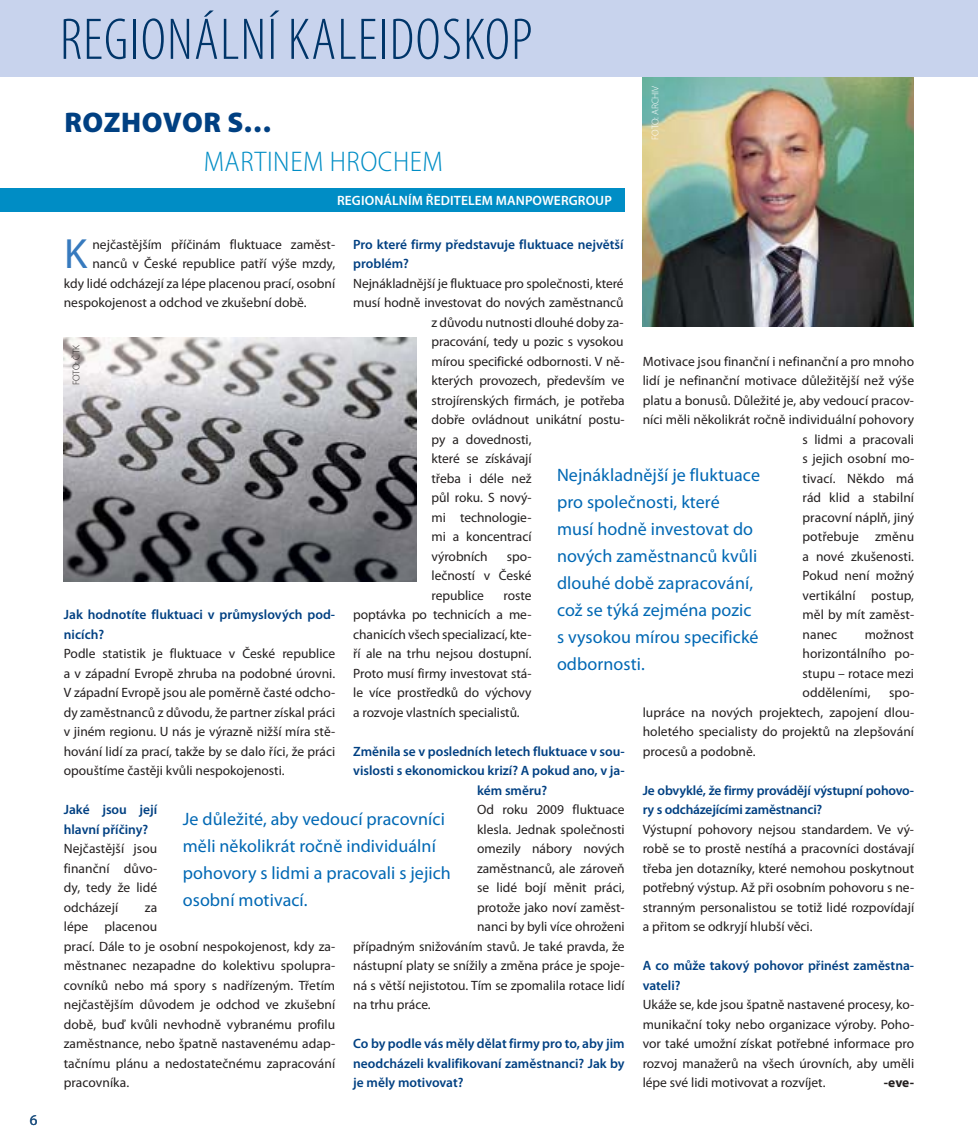
<style>
.page{position:relative;width:978px;height:1148px;background:#fff}
.page>*{position:absolute;margin:0;border:0;box-sizing:border-box;transform-origin:0 0}
.t1{font:300 condensed 59.25px "Myriad Pro";letter-spacing:.02em;color:#003569}
.t2{font:42.45px "Myriad Pro";color:#377abe}
.t3{font:300 semi-condensed 28.5px "Myriad Pro";letter-spacing:.02em;color:#008dc5}
.t4{font:900 28.5px "Myriad Pro";letter-spacing:.02em;color:#004082}
.t5{font:18px/27px "Myriad Pro";letter-spacing:.005em;color:#0068b4}
.t6{font:15px "Myriad Pro";color:#1c4f7f}
.t7{font:13.5px/19.5px "Myriad Pro";color:#231f1f;text-align:justify}
.t8{font:600 13.5px/19.5px "Myriad Pro";color:#004082}
.t9{font:600 13.5px "Myriad Pro";letter-spacing:.01em;color:#fff}
.t10{font:700 13.5px "Myriad Pro";color:#231f1f}
.t11{font:300 9.75px "Myriad Pro";color:#fff}
.t12{font:300 9.75px "Myriad Pro";color:#231f1f}
</style>
<div class="page">
<img style="left:643px;top:77px;width:271px;height:249px">
<div style="left:0;top:0;width:978px;height:77px;background:#c8d3ed"></div>
<div style="left:0;top:188px;width:625px;height:24px;background:#008dc5"></div>
<img style="left:64px;top:338px;width:353px;height:243px">
<p class="t6" style="left:30px;top:1113px;width:9px">6</p>
<h1 class="t1" style="left:60px;top:17px;width:474px">REGIONÁLNÍ KALEIDOSKOP</h1>
<h3 class="t4" style="left:65px;top:111px;width:209px">ROZHOVOR S…</h3>
<h3 class="t3" style="left:204px;top:150px;width:240px">MARTINEM HROCHEM</h3>
<p class="t9" style="left:337px;top:195px;width:276px">REGIONÁLNÍM ŘEDITELEM MANPOWERGROUP</p>
<p class="t11" style="left:652px;top:140px;width:56px;rotate:-90deg">FOTO: ARCHIV</p>
<p class="t8" style="left:353px;top:235px;width:272px">Pro které firmy představuje fluktuace největší problém?</p>
<p class="t7" style="left:353px;top:274px;width:272px">Nejnákladnější je fluktuace pro společnosti, které</p>
<p class="t7" style="left:353px;top:294px;width:272px">musí hodně investovat do nových zaměstnanců</p>
<p class="t7" style="left:432px;top:313px;width:194px">z důvodu nutnosti dlouhé doby za-</p>
<p class="t7" style="left:432px;top:333px;width:194px">pracování, tedy u pozic s vysokou</p>
<p class="t7" style="left:432px;top:352px;width:195px">mírou specifické odbornosti. V ně-</p>
<p class="t7" style="left:432px;top:372px;width:195px">kterých provozech, především ve</p>
<p class="t7" style="left:432px;top:391px;width:195px">strojírenských firmách, je potřeba</p>
<p class="t7" style="left:432px;top:411px;width:195px">dobře ovládnout unikátní postu-</p>
<p class="t7" style="left:432px;top:430px;width:101px">py a dovednosti,</p>
<p class="t7" style="left:432px;top:450px;width:101px">které se získávají</p>
<p class="t7" style="left:432px;top:469px;width:101px">třeba i déle než</p>
<p class="t7" style="left:432px;top:489px;width:101px">půl roku. S nový-</p>
<p class="t7" style="left:432px;top:508px;width:101px">mi technologie-</p>
<p class="t7" style="left:432px;top:528px;width:101px">mi a koncentrací</p>
<p class="t7" style="left:432px;top:547px;width:58px">výrobních</p>
<h2 class="t2" style="left:64px;top:238px;width:24px">K</h2>
<p class="t7" style="left:93px;top:235px;width:244px">nejčastějším příčinám fluktuace zaměst-</p>
<p class="t7" style="left:93px;top:255px;width:244px">nanců v České republice patří výše mzdy,</p>
<p class="t7" style="left:64px;top:274px;width:273px">kdy lidé odcházejí za lépe placenou prací, osobní</p>
<p class="t7" style="left:64px;top:294px;width:244px">nespokojenost a odchod ve zkušební době.</p>
<p class="t12" style="left:73px;top:385px;width:42px;rotate:-90deg">FOTO: ČTK</p>
<p class="t7" style="left:643px;top:352px;width:273px">Motivace jsou finanční i nefinanční a pro mnoho</p>
<p class="t7" style="left:643px;top:372px;width:273px">lidí je nefinanční motivace důležitější než výše</p>
<p class="t7" style="left:643px;top:391px;width:273px">platu a bonusů. Důležité je, aby vedoucí pracov-</p>
<p class="t7" style="left:643px;top:411px;width:273px">níci měli několikrát ročně individuální pohovory</p>
<p class="t7" style="left:803px;top:430px;width:113px">s lidmi a pracovali</p>
<p class="t7" style="left:803px;top:450px;width:113px">s jejich osobní mo-</p>
<p class="t7" style="left:803px;top:469px;width:113px">tivací. Někdo má</p>
<p class="t7" style="left:803px;top:489px;width:113px">rád klid a stabilní</p>
<p class="t7" style="left:803px;top:508px;width:113px">pracovní náplň, jiný</p>
<p class="t7" style="left:803px;top:528px;width:113px">potřebuje změnu</p>
<p class="t7" style="left:803px;top:547px;width:113px">a nové zkušenosti.</p>
<p class="t7" style="left:803px;top:567px;width:113px">Pokud není možný</p>
<p class="t7" style="left:803px;top:586px;width:113px">vertikální postup,</p>
<p class="t7" style="left:803px;top:606px;width:113px">měl by mít zaměst-</p>
<p class="t7" style="left:803px;top:625px;width:36px">nanec</p>
<h3 class="t5" style="left:557px;top:463px;width:205px">Nejnákladnější je fluktuace pro společnosti, které musí hodně investovat do nových zaměstnanců kvůli dlouhé době zapracování, což se týká zejména pozic s vysokou mírou specifické odbornosti.</h3>
<p class="t7" style="left:432px;top:547px;width:101px;text-indent:75px">spo&shy;lečností v České republice</p>
<p class="t7" style="left:353px;top:586px;width:180px;text-indent:150px">roste poptávka po technicích a me&shy;chanicích všech specializací, kte&shy;ří ale na trhu nejsou dostupní.<br>Proto musí firmy investovat stá&shy;le více prostředků do výchovy a rozvoje vlastních specialistů.</p>
<p class="t8" style="left:353px;top:742px;width:273px">Změnila se v posledních letech fluktuace v sou-</p>
<p class="t8" style="left:353px;top:762px;width:273px">vislosti s ekonomickou krizí? A pokud ano, v ja-</p>
<p class="t8" style="left:477px;top:781px;width:72px">kém směru?</p>
<p class="t7" style="left:477px;top:801px;width:149px">Od roku 2009 fluktuace</p>
<p class="t7" style="left:477px;top:820px;width:149px">klesla. Jednak společnosti</p>
<p class="t7" style="left:477px;top:840px;width:149px">omezily nábory nových</p>
<p class="t7" style="left:477px;top:859px;width:149px">zaměstnanců, ale zároveň</p>
<p class="t7" style="left:477px;top:879px;width:149px">se lidé bojí měnit práci,</p>
<p class="t7" style="left:477px;top:898px;width:149px">protože jako noví zaměst-</p>
<p class="t7" style="left:477px;top:918px;width:149px">nanci by byli více ohroženi</p>
<p class="t7" style="left:353px;top:937px;width:273px">případným snižováním stavů. Je také pravda, že</p>
<p class="t7" style="left:353px;top:957px;width:273px">nástupní platy se snížily a změna práce je spoje-</p>
<p class="t7" style="left:353px;top:976px;width:273px">ná s větší nejistotou. Tím se zpomalila rotace lidí</p>
<p class="t7" style="left:353px;top:996px;width:79px">na trhu práce.</p>
<p class="t8" style="left:353px;top:1035px;width:273px;text-align:justify">Co by podle vás měly dělat firmy pro to, aby jim neodcházeli kvalifikovaní zaměstnanci? Jak by je měly motivovat?</p>
<p class="t8" style="left:64px;top:606px;width:273px">Jak hodnotíte fluktuaci v průmyslových pod&shy;nicích?</p>
<p class="t7" style="left:64px;top:645px;width:273px">Podle statistik je fluktuace v České republice a v západní Evropě zhruba na podobné úrovni.<br>V západní Evropě jsou ale poměrně časté odcho&shy;dy zaměstnanců z důvodu, že partner získal práci v jiném regionu. U nás je výrazně nižší míra stě&shy;hování lidí za prací, takže by se dalo říci, že práci opouštíme častěji kvůli nespokojenosti.</p>
<p class="t8" style="left:64px;top:801px;width:95px">Jaké jsou její hlavní příčiny?</p>
<p class="t7" style="left:64px;top:840px;width:95px">Nejčastější jsou finanční důvo&shy;dy, tedy že lidé odcházejí</p>
<p class="t7" style="left:803px;top:625px;width:113px;text-indent:62px">možnost horizontálního po&shy;stupu – rotace mezi odděleními,</p>
<p class="t7" style="left:643px;top:684px;width:273px;text-indent:246px">spo&shy;lupráce na nových projektech, zapojení dlou&shy;holetého specialisty do projektů na zlepšování procesů a podobně.</p>
<p class="t8" style="left:643px;top:781px;width:273px">Je obvyklé, že firmy provádějí výstupní pohovo&shy;ry s odcházejícími zaměstnanci?</p>
<p class="t7" style="left:643px;top:820px;width:273px">Výstupní pohovory nejsou standardem. Ve vý&shy;robě se to prostě nestíhá a pracovníci dostávají třeba jen dotazníky, které nemohou poskytnout potřebný výstup. Až při osobním pohovoru s ne&shy;stranným personalistou se totiž lidé rozpovídají a přitom se odkryjí hlubší věci.</p>
<p class="t8" style="left:643px;top:957px;width:273px">A co může takový pohovor přinést zaměstna&shy;vateli?</p>
<p class="t7" style="left:643px;top:996px;width:273px">Ukáže se, kde jsou špatně nastavené procesy, ko&shy;munikační toky nebo organizace výroby. Poho&shy;vor také umožní získat potřebné informace pro rozvoj manažerů na všech úrovních, aby uměli lépe své lidi motivovat a rozvíjet.</p>
<h3 class="t5" style="left:183px;top:807px;width:270px">Je důležité, aby vedoucí pracovníci měli několikrát ročně individuální pohovory s lidmi a pracovali s jejich osobní motivací.</h3>
<p class="t7" style="left:64px;top:898px;width:273px;text-align:left;text-indent:81px">za<br>lépe placenou<br>prací. Dále to je osobní nespokojenost, kdy za&shy;městnanec nezapadne do kolektivu spolupra&shy;covníků nebo má spory s nadřízeným. Třetím nejčastějším důvodem je odchod ve zkušební době, buď kvůli nevhodně vybranému profilu zaměstnance, nebo špatně nastavenému adap&shy;tačnímu plánu a nedostatečnému zapracování pracovníka.</p>
<p class="t10" style="left:884px;top:1077px;width:32px">-eve-</p>
</div>
